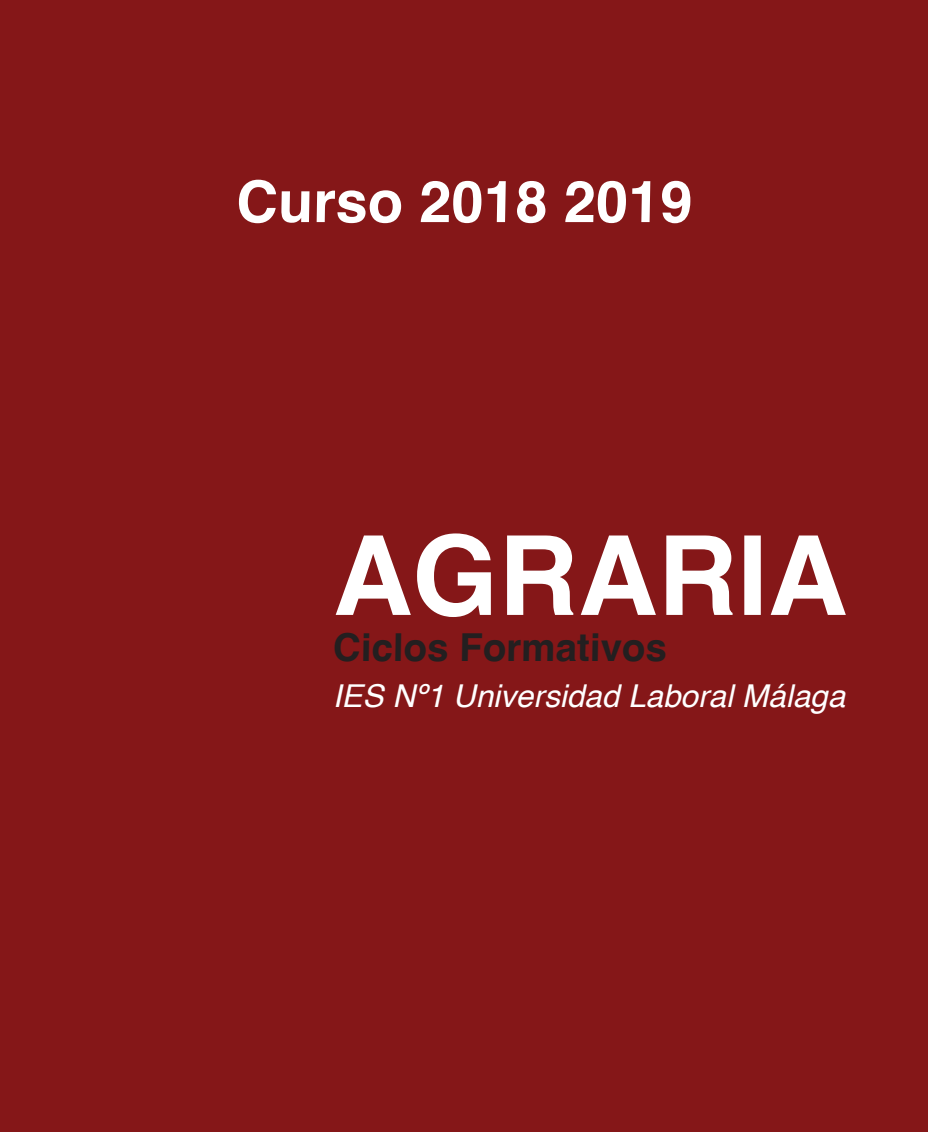
<style>
.page{position:relative;width:928px;height:1132px;background:#fff}
.page>*{position:absolute;margin:0;border:0;box-sizing:border-box;transform-origin:0 0}
.t1{font:italic 700 110.25px "Helvetica";color:#fff}
.t2{font:italic 700 57.75px "Helvetica";color:#fff}
.t3{font:italic 700 38.5px "Helvetica";color:#231f20}
.t4{font:italic 31.5px "Helvetica";color:#fff}
</style>
<div class="page">
<div style="left:0;top:0;width:928px;height:1131px;background:#851718"></div>
<h2 class="t2" style="left:236px;top:154px;width:476px">Curso 20182019</h2>
<h1 class="t1" style="left:333px;top:485px;width:555px">AGRARIA</h1>
<p class="t3" style="left:333px;top:615px;width:348px">CiclosFormati vos</p>
<p class="t4" style="left:333px;top:671px;width:514px">IES Nº1 Universidad Laboral Málaga</p>
</div>
